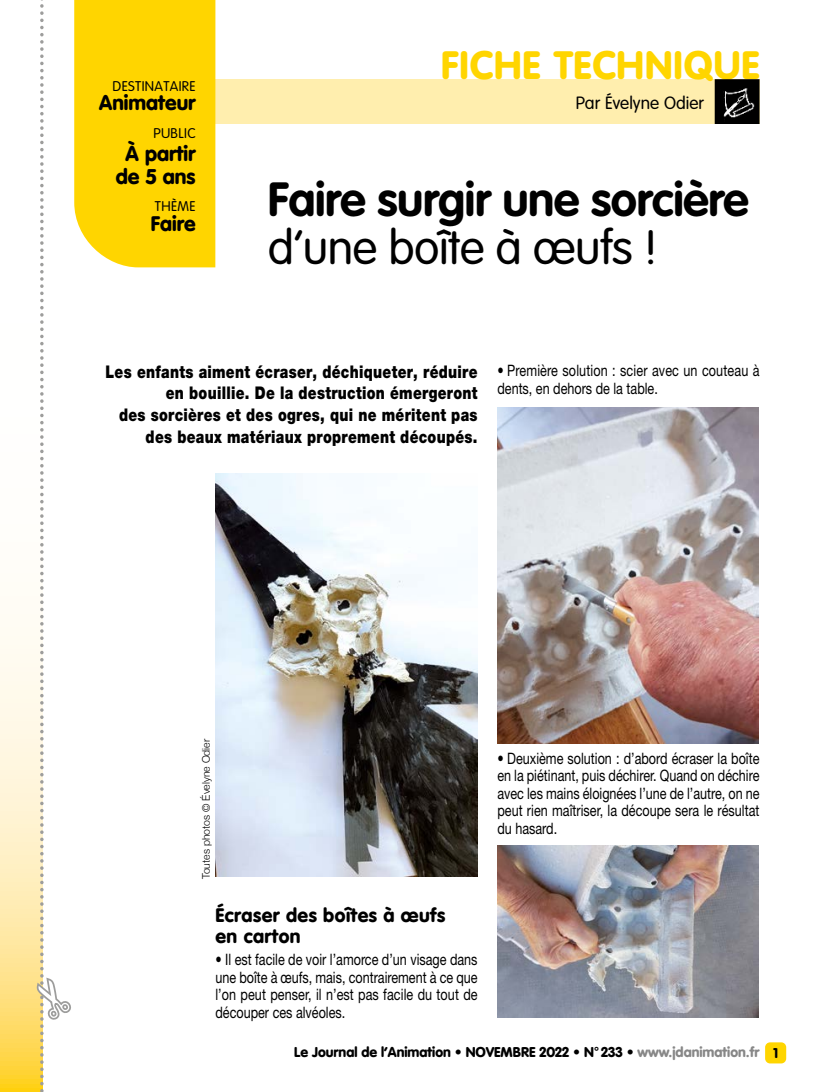
<style>
.page{position:relative;width:834px;height:1092px;background:#fff}
.page>*{position:absolute;margin:0;border:0;box-sizing:border-box;transform-origin:0 0}
.t1{font:700 47.25px "VAG Rounded";letter-spacing:-.01em;color:#000}
.t2{font:300 47.25px "VAG Rounded";letter-spacing:-.01em;color:#000}
.t3{font:900 39.02px "VAG Rounded";letter-spacing:.025em;color:#ffd500}
.t4{font:900 21px/22.8px "VAG Rounded";color:#000;text-align:center}
.t5{font:900 20.82px "VAG Rounded";color:#000}
.t6{font:900 19.25px/21px "VAG Rounded";letter-spacing:.025em;color:#000}
.t7{font:900 17.5px/21.9px "Helvetica Neue";letter-spacing:.02em;color:#000;text-align:right;scale:.8 1}
.t8{font:300 17.5px "VAG Rounded";color:#000}
.t9{font:15.75px/17.5px "Helvetica Neue";color:#000;text-align:justify;scale:.8 1}
.t10{font:900 14px "VAG Rounded";color:#000}
.t11{font:300 13.83px "VAG Rounded";letter-spacing:.025em;color:#000}
.t12{font:300 10.5px "Helvetica Neue";color:#000}
.s1{color:#878787}
</style>
<div class="page">
<div style="left:765px;top:1042px;width:21px;height:21px;background:#ffd500;border-radius:5px"></div>
<svg style="left:0;top:614px;width:34px;height:477px;background:#ffedb4"></svg>
<div style="left:76px;top:79px;width:683px;height:45px;background:#ffeeae"></div>
<div style="left:74px;top:0;width:141px;height:267px;background:#ffd500"></div>
<img style="left:717px;top:82px;width:39px;height:39px">
<div style="left:714px;top:79px;width:45px;height:45px;border:2px solid #000"></div>
<img style="left:497px;top:407px;width:261px;height:336px">
<img style="left:497px;top:845px;width:261px;height:172px">
<img style="left:215px;top:473px;width:262px;height:403px">
<svg style="left:34px;top:0;width:10px;height:1092px"></svg>
<p class="t11" style="left:113px;top:79px;width:84px">DESTINATAIRE</p>
<h3 class="t5" style="left:99px;top:90px;width:98px">Animateur</h3>
<p class="t11" style="left:153px;top:125px;width:44px">PUBLIC</p>
<h3 class="t4" style="left:116px;top:143px;width:81px">À partir de 5 ans</h3>
<p class="t11" style="left:155px;top:199px;width:42px">THÈME</p>
<h3 class="t5" style="left:151px;top:210px;width:46px">Faire</h3>
<h2 class="t3" style="left:441px;top:41px;width:320px">FICHE TECHNIQUE</h2>
<p class="t8" style="left:575px;top:93px;width:130px">Par Évelyne Odier</p>
<h1 class="t1" style="left:268px;top:172px;width:482px">Faire surgir une sorcière</h1>
<h1 class="t2" style="left:268px;top:220px;width:391px">d’une boîte à œufs !</h1>
<p class="t7" style="left:105px;top:360px;width:466px">Les enfants aiment écraser, déchiqueter, réduire en bouillie. De la destruction émergeront<br>des sorcières et des ogres, qui ne méritent pas des beaux matériaux proprement découpés.</p>
<p class="t9" style="left:497px;top:362px;width:329px">• Première solution : scier avec un couteau à dents, en dehors de la table.</p>
<p class="t12" style="left:198px;top:879px;width:142px;rotate:-90deg">Toutes photos © Évelyne Odier</p>
<p class="t6" style="left:215px;top:904px;width:231px">Écraser des boîtes à œufs en carton</p>
<p class="t9" style="left:215px;top:950px;width:329px">• Il est facile de voir l’amorce d’un visage dans une boîte à œufs, mais, contrairement à ce que l’on peut penser, il n’est pas facile du tout de découper ces alvéoles.</p>
<p class="t9" style="left:497px;top:749px;width:329px">• Deuxième solution : d’abord écraser la boîte en la piétinant, puis déchirer. Quand on déchire avec les mains éloignées l’une de l’autre, on ne peut rien maîtriser, la découpe sera le résultat du hasard.</p>
<p class="t10" style="left:294px;top:1043px;width:485px">Le Journal de l’Animation • NOVEMBRE 2022 • N° 233 • <span class="s1">www.jdanimation.fr</span> 1</p>
</div>
